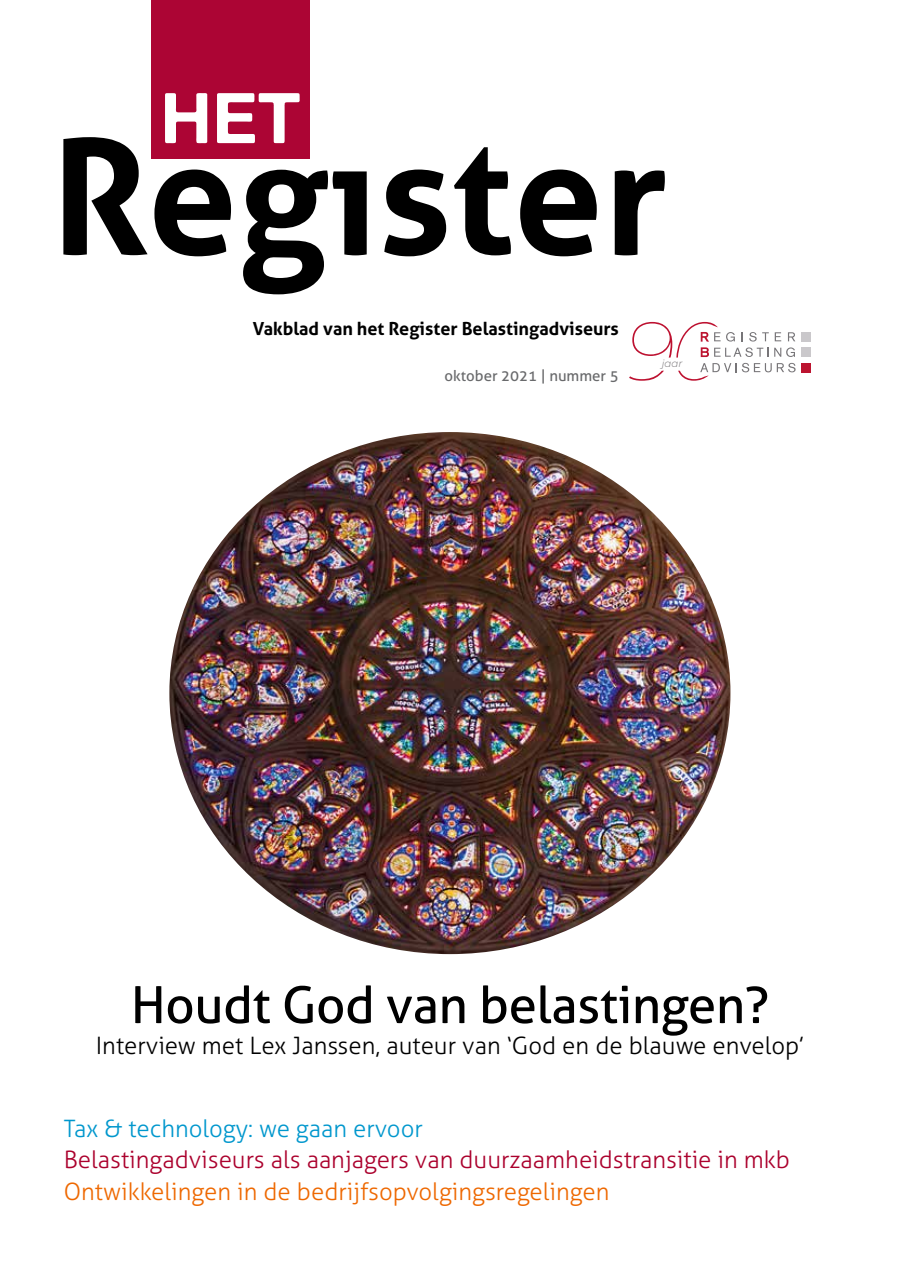
<style>
.page{position:relative;width:900px;height:1263px;background:#fff}
.page>*{position:absolute;margin:0;border:0;box-sizing:border-box;transform-origin:0 0}
.t1{font:700 160.35px "Aller";color:#000}
.t2{font:70.2px "Alte Haas Grotesk Bold";color:#fff}
.t3{font:51px "Aller";letter-spacing:-.01em;color:#000}
.t4{font:300 24px "Aller";color:#ab012d}
.t5{font:300 24px "Aller";color:#000}
.t6{font:300 24px "Aller";color:#ee6800}
.t7{font:300 24px "Aller";color:#0097cd}
.t8{font:700 18px "Aller";color:#000}
.t9{font:15px "Aller";color:#696a6c}
.t10{font:italic 300 10.2px "Montserrat";color:#777477}
</style>
<div class="page">
<div style="left:151px;top:0;width:158px;height:158px;background:#ac0534"></div>
<img style="left:169px;top:432px;width:561px;height:522px">
<div style="left:801px;top:363px;width:9px;height:9px;background:#bc1430"></div>
<div style="left:801px;top:348px;width:9px;height:9px;background:#cac8cb"></div>
<div style="left:801px;top:332px;width:9px;height:9px;background:#cac8cb"></div>
<svg style="left:629px;top:322px;width:166px;height:59px"></svg>
<h2 class="t2" style="left:160px;top:75px;width:142px">HET</h2>
<h1 class="t1" style="left:51px;top:99px;width:618px">Register</h1>
<p class="t8" style="left:253px;top:318px;width:367px">Vakblad van het Register Belastingadviseurs</p>
<p class="t9" style="left:444px;top:367px;width:176px">oktober 2021 | nummer 5</p>
<p class="t10" style="left:661px;top:356px;width:22px">jaar</p>
<h3 class="t3" style="left:131px;top:974px;width:639px">Houdt God van belastingen?</h3>
<p class="t5" style="left:96px;top:1031px;width:709px">Interview met Lex Janssen, auteur van ‘God en de blauwe envelop’</p>
<p class="t7" style="left:64px;top:1114px;width:360px">Tax &amp; technology: we gaan ervoor</p>
<p class="t4" style="left:64px;top:1145px;width:727px">Belastingadviseurs als aanjagers van duurzaamheidstransitie in mkb</p>
<p class="t6" style="left:64px;top:1177px;width:547px">Ontwikkelingen in de bedrijfsopvolgingsregelingen</p>
</div>
